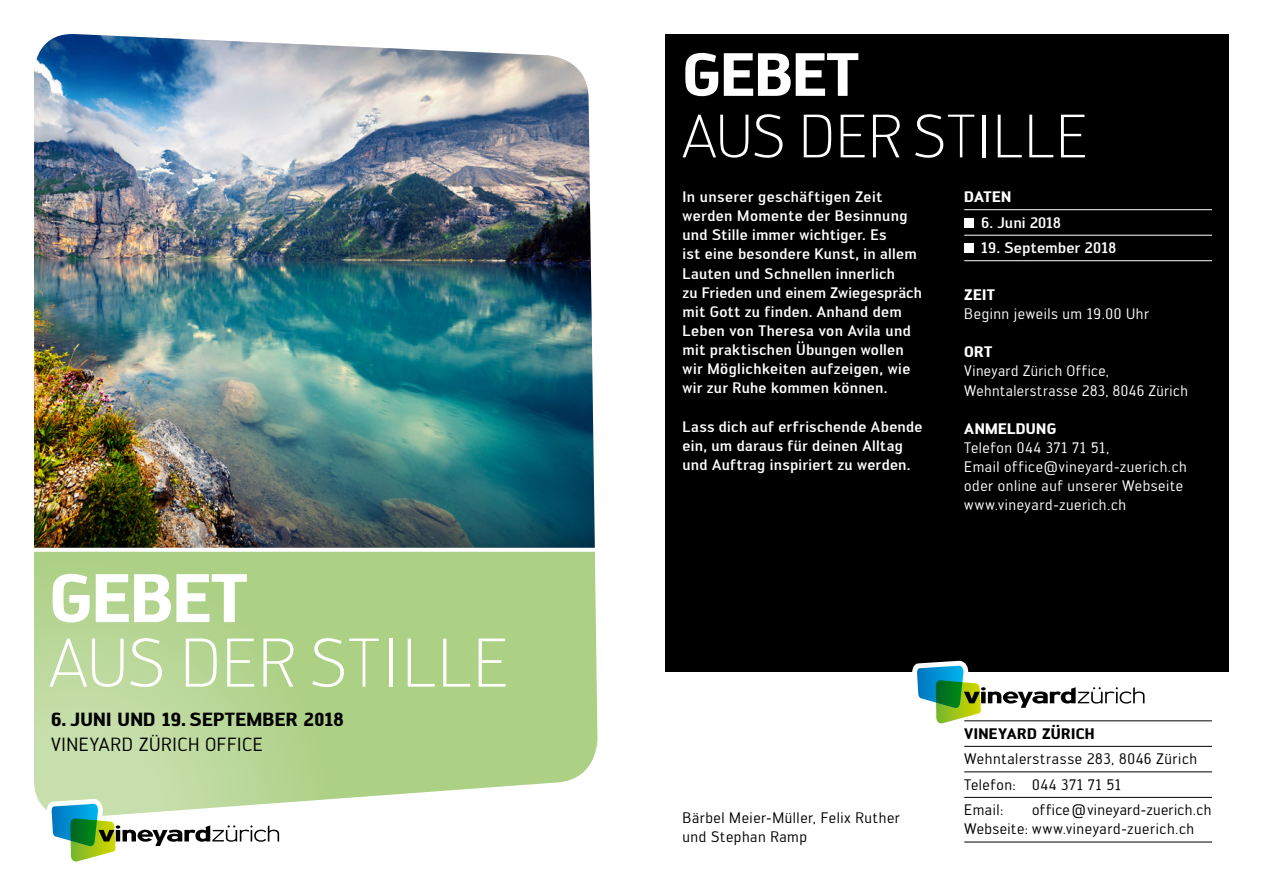
<style>
.page{position:relative;width:1263px;height:893px;background:#fff}
.page>*{position:absolute;margin:0;border:0;box-sizing:border-box;transform-origin:0 0}
.Haupttitel{font:300 67.5px "Engel";letter-spacing:.03em;color:#fff}
.Haupttitel-2{font:700 67.5px "Engel";letter-spacing:-.01em;color:#fff}
.Haupttitel-3{font:300 60px "Engel";letter-spacing:.03em;color:#fff}
.Haupttitel-4{font:700 60px "Engel";letter-spacing:-.005em;color:#fff}
.GRUNDTEXT{font:700 18.75px/25.5px "Engel";letter-spacing:.015em;color:#000}
.GRUNDTEXT-2{font:500 15px/19.2px "Engel";letter-spacing:.02em;color:#fff}
.GRUNDTEXT-3{font:15px/19.2px "Engel";letter-spacing:.035em;color:#fff}
.GRUNDTEXT_Linien{font:15px/19.2px "Engel";letter-spacing:.035em;color:#000}
.GRUNDTEXT-4{font:15px/19.2px "Engel";letter-spacing:.035em;color:#000}
.GRUNDTEXT_Linien-2{font:500 15px "Engel";color:#fff}
.GRUNDTEXT-5{font:700 15px "Engel";letter-spacing:.025em;color:#fff}
.GRUNDTEXT_Linien-3{font:700 15px "Engel";letter-spacing:.025em;color:#000}
.GRUNDTEXT_Linien-4{font:700 15px "Engel";letter-spacing:.015em;color:#fff}
.s1{font-weight:400}
</style>
<div class="page">
<div style="left:665px;top:34px;width:564px;height:638px;background:#000"></div>
<svg style="left:34px;top:552px;width:564px;height:253px;background:#b4d490"></svg>
<img style="left:34px;top:34px;width:561px;height:514px">
<svg style="left:42px;top:793px;width:237px;height:69px"></svg>
<svg style="left:912px;top:660px;width:232px;height:64px"></svg>
<hr style="left:964px;top:721px;width:248px;height:1px;background:#000">
<hr style="left:964px;top:746px;width:248px;height:1px;background:#000">
<hr style="left:964px;top:772px;width:248px;height:1px;background:#000">
<hr style="left:964px;top:797px;width:248px;height:1px;background:#000">
<hr style="left:964px;top:842px;width:248px;height:1px;background:#000">
<hr style="left:964px;top:209px;width:248px;height:1px;background:#fff">
<hr style="left:964px;top:235px;width:248px;height:1px;background:#fff">
<hr style="left:964px;top:260px;width:248px;height:1px;background:#fff">
<div style="left:964px;top:218px;width:9px;height:9px;background:#fff"></div>
<div style="left:964px;top:244px;width:9px;height:9px;background:#fff"></div>
<p class="Haupttitel-2" style="left:49px;top:557px;width:200px">GEBET</p>
<p class="Haupttitel" style="left:49px;top:624px;width:460px">AUS DER STILLE</p>
<p class="GRUNDTEXT" style="left:51px;top:706px;width:294px">6. JUNI UND 19. SEPTEMBER 2018<br><span class="s1">VINEYARD ZÜRICH OFFICE</span></p>
<p class="Haupttitel-4" style="left:682px;top:38px;width:178px">GEBET</p>
<p class="Haupttitel-3" style="left:682px;top:102px;width:406px">AUS DER STILLE</p>
<p class="GRUNDTEXT-2" style="left:682px;top:187px;width:241px">In unserer geschäftigen Zeit werden Momente der Besinnung und Stille immer wichtiger. Es<br>ist eine besondere Kunst, in allem<br>Lauten und Schnellen innerlich<br>zu Frieden und einem Zwiegespräch mit Gott zu finden. Anhand dem<br>Leben von Theresa von Avila und mit praktischen Übungen wollen wir Möglichkeiten aufzeigen, wie wir zur Ruhe kommen können.</p>
<p class="GRUNDTEXT-2" style="left:682px;top:417px;width:241px">Lass dich auf erfrischende Abende ein, um daraus für deinen Alltag und Auftrag inspiriert zu werden.</p>
<p class="GRUNDTEXT_Linien-4" style="left:964px;top:188px;width:49px">DATEN</p>
<p class="GRUNDTEXT_Linien-2" style="left:981px;top:213px;width:81px">6. Juni 2018</p>
<p class="GRUNDTEXT_Linien-2" style="left:981px;top:239px;width:136px">19. September 2018</p>
<p class="GRUNDTEXT-5" style="left:964px;top:285px;width:32px">ZEIT</p>
<p class="GRUNDTEXT-3" style="left:964px;top:304px;width:186px">Beginn jeweils um 19.00 Uhr</p>
<p class="GRUNDTEXT-5" style="left:964px;top:343px;width:30px">ORT</p>
<p class="GRUNDTEXT-3" style="left:964px;top:362px;width:225px">Vineyard Zürich Office,<br>Wehntalerstrasse 283, 8046 Zürich</p>
<p class="GRUNDTEXT-5" style="left:964px;top:419px;width:94px">ANMELDUNG</p>
<p class="GRUNDTEXT-3" style="left:964px;top:438px;width:224px">Telefon 044 371 71 51,<br>Email office@vineyard-zuerich.ch oder online auf unserer Webseite www.vineyard-zuerich.ch</p>
<p class="GRUNDTEXT-4" style="left:682px;top:808px;width:219px">Bärbel Meier-Müller, Felix Ruther und Stephan Ramp</p>
<p class="GRUNDTEXT_Linien-3" style="left:964px;top:725px;width:132px">VINEYARD ZÜRICH</p>
<p class="GRUNDTEXT_Linien" style="left:964px;top:749px;width:234px">Wehntalerstrasse 283, 8046 Zürich</p>
<p class="GRUNDTEXT_Linien" style="left:964px;top:775px;width:158px">Telefon: 044 371 71 51</p>
<p class="GRUNDTEXT_Linien" style="left:964px;top:800px;width:41px">Email:</p>
<p class="GRUNDTEXT_Linien" style="left:964px;top:800px;width:249px;text-indent:68px">office@vineyard-zuerich.ch<br>Webseite: www.vineyard-zuerich.ch</p>
</div>
